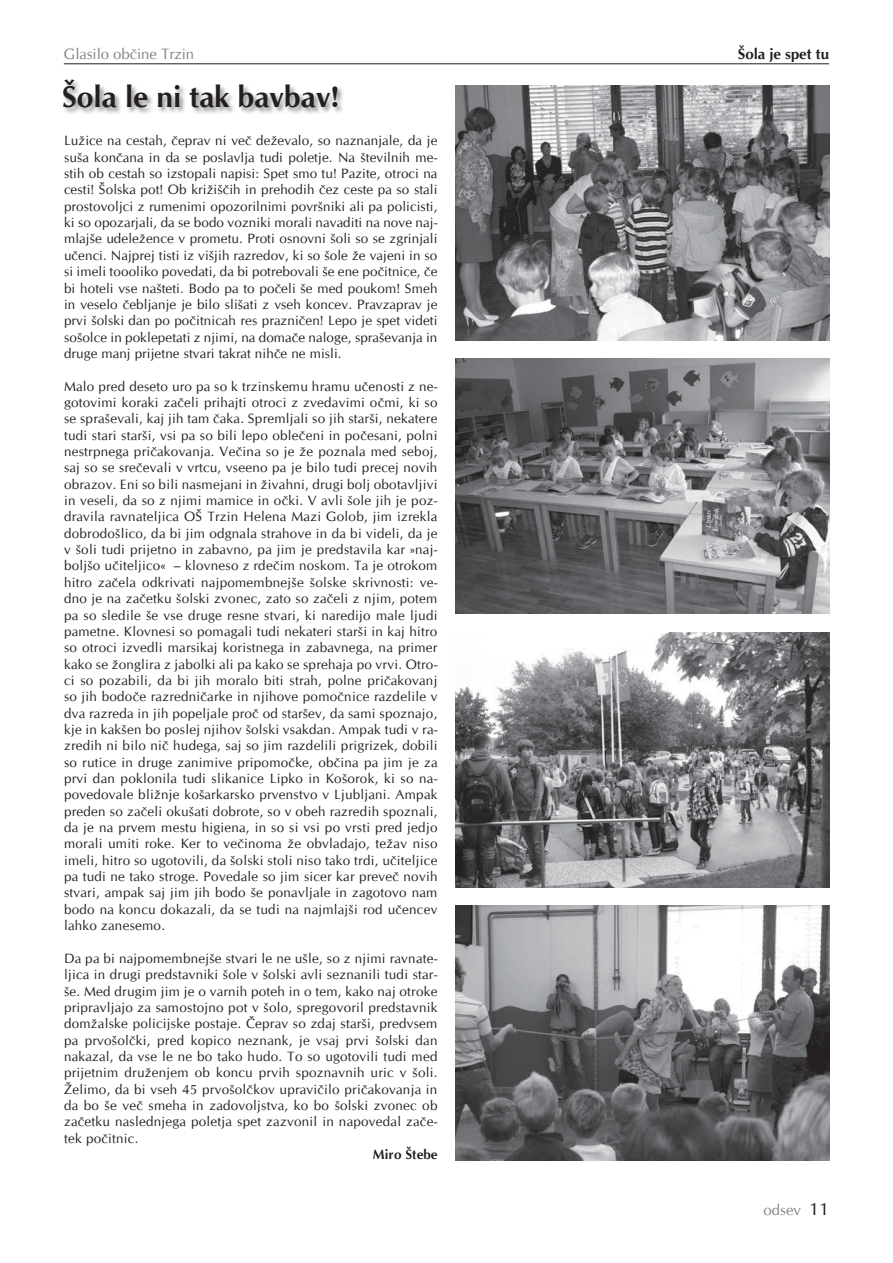
<style>
.page{position:relative;width:893px;height:1263px;background:#fff}
.page>*{position:absolute;margin:0;border:0;box-sizing:border-box;transform-origin:0 0}
.t1{font:700 30px "CG Omega";color:#231f20}
.t2{font:15px "CG Omega";color:#808285}
.t3{font:700 15px "CG Omega";color:#231f20}
.t4{font:13.5px/16.4px "CG Omega";letter-spacing:.02em;color:#231f20;text-align:justify}
.t5{font:700 13.5px "CG Omega";color:#231f20}
.s1{font-size:18px;color:#231f20}
</style>
<div class="page">
<hr style="left:64px;top:63px;width:765px;height:1px;background:#231f20">
<div style="left:62px;top:79px;width:283px;height:36px;background:#231f20;opacity:.5"></div>
<img style="left:455px;top:85px;width:374px;height:255px">
<img style="left:455px;top:359px;width:374px;height:255px">
<img style="left:455px;top:632px;width:374px;height:255px">
<img style="left:455px;top:906px;width:374px;height:255px">
<p class="t2" style="left:64px;top:45px;width:132px">Glasilo občine Trzin</p>
<p class="t3" style="left:738px;top:44px;width:93px">Šola je spet tu</p>
<h1 class="t1" style="left:62px;top:78px;width:279px">Šola le ni tak bavbav!</h1>
<p class="t4" style="left:64px;top:133px;width:375px">Lužice na cestah, čeprav ni več deževalo, so naznanjale, da je suša končana in da se poslavlja tudi poletje. Na številnih me&shy;stih ob cestah so izstopali napisi: Spet smo tu! Pazite, otroci na cesti! Šolska pot! Ob križiščih in prehodih čez ceste pa so stali prostovoljci z rumenimi opozorilnimi površniki ali pa policisti, ki so opozarjali, da se bodo vozniki morali navaditi na nove naj&shy;mlajše udeležence v prometu. Proti osnovni šoli so se zgrinjali učenci. Najprej tisti iz višjih razredov, ki so šole že vajeni in so si imeli toooliko povedati, da bi potrebovali še ene počitnice, če bi hoteli vse našteti. Bodo pa to počeli še med poukom! Smeh in veselo čebljanje je bilo slišati z vseh koncev. Pravzaprav je prvi šolski dan po počitnicah res prazničen! Lepo je spet videti sošolce in poklepetati z njimi, na domače naloge, spraševanja in druge manj prijetne stvari takrat nihče ne misli.</p>
<p class="t4" style="left:64px;top:378px;width:375px">Malo pred deseto uro pa so k trzinskemu hramu učenosti z ne&shy;gotovimi koraki začeli prihajti otroci z zvedavimi očmi, ki so se spraševali, kaj jih tam čaka. Spremljali so jih starši, nekatere tudi stari starši, vsi pa so bili lepo oblečeni in počesani, polni nestrpnega pričakovanja. Večina so je že poznala med seboj, saj so se srečevali v vrtcu, vseeno pa je bilo tudi precej novih obrazov. Eni so bili nasmejani in živahni, drugi bolj obotavljivi in veseli, da so z njimi mamice in očki. V avli šole jih je poz&shy;dravila ravnateljica OŠ Trzin Helena Mazi Golob, jim izrekla dobrodošlico, da bi jim odgnala strahove in da bi videli, da je v šoli tudi prijetno in zabavno, pa jim je predstavila kar »naj&shy;boljšo učiteljico« – klovneso z rdečim noskom. Ta je otrokom hitro začela odkrivati najpomembnejše šolske skrivnosti: ve&shy;dno je na začetku šolski zvonec, zato so začeli z njim, potem pa so sledile še vse druge resne stvari, ki naredijo male ljudi pametne. Klovnesi so pomagali tudi nekateri starši in kaj hitro so otroci izvedli marsikaj koristnega in zabavnega, na primer kako se žonglira z jabolki ali pa kako se sprehaja po vrvi. Otro&shy;ci so pozabili, da bi jih moralo biti strah, polne pričakovanj so jih bodoče razredničarke in njihove pomočnice razdelile v dva razreda in jih popeljale proč od staršev, da sami spoznajo, kje in kakšen bo poslej njihov šolski vsakdan. Ampak tudi v ra&shy;zredih ni bilo nič hudega, saj so jim razdelili prigrizek, dobili so rutice in druge zanimive pripomočke, občina pa jim je za prvi dan poklonila tudi slikanice Lipko in Košorok, ki so na&shy;povedovale bližnje košarkarsko prvenstvo v Ljubljani. Ampak preden so začeli okušati dobrote, so v obeh razredih spoznali, da je na prvem mestu higiena, in so si vsi po vrsti pred jedjo morali umiti roke. Ker to večinoma že obvladajo, težav niso imeli, hitro so ugotovili, da šolski stoli niso tako trdi, učiteljice pa tudi ne tako stroge. Povedale so jim sicer kar preveč novih stvari, ampak saj jim jih bodo še ponavljale in zagotovo nam bodo na koncu dokazali, da se tudi na najmlajši rod učencev lahko zanesemo.</p>
<p class="t4" style="left:64px;top:950px;width:375px">Da pa bi najpomembnejše stvari le ne ušle, so z njimi ravnate&shy;ljica in drugi predstavniki šole v šolski avli seznanili tudi star&shy;še. Med drugim jim je o varnih poteh in o tem, kako naj otroke pripravljajo za samostojno pot v šolo, spregovoril predstavnik domžalske policijske postaje. Čeprav so zdaj starši, predvsem pa prvošolčki, pred kopico neznank, je vsaj prvi šolski dan nakazal, da vse le ne bo tako hudo. To so ugotovili tudi med prijetnim druženjem ob koncu prvih spoznavnih uric v šoli.<br>Želimo, da bi vseh 45 prvošolčkov upravičilo pričakovanja in da bo še več smeha in zadovoljstva, ko bo šolski zvonec ob začetku naslednjega poletja spet zazvonil in napovedal zače&shy;tek počitnic.</p>
<p class="t5" style="left:373px;top:1146px;width:66px">Miro Štebe</p>
<p class="t2" style="left:764px;top:1201px;width:67px">odsev <span class="s1">11</span></p>
</div>
